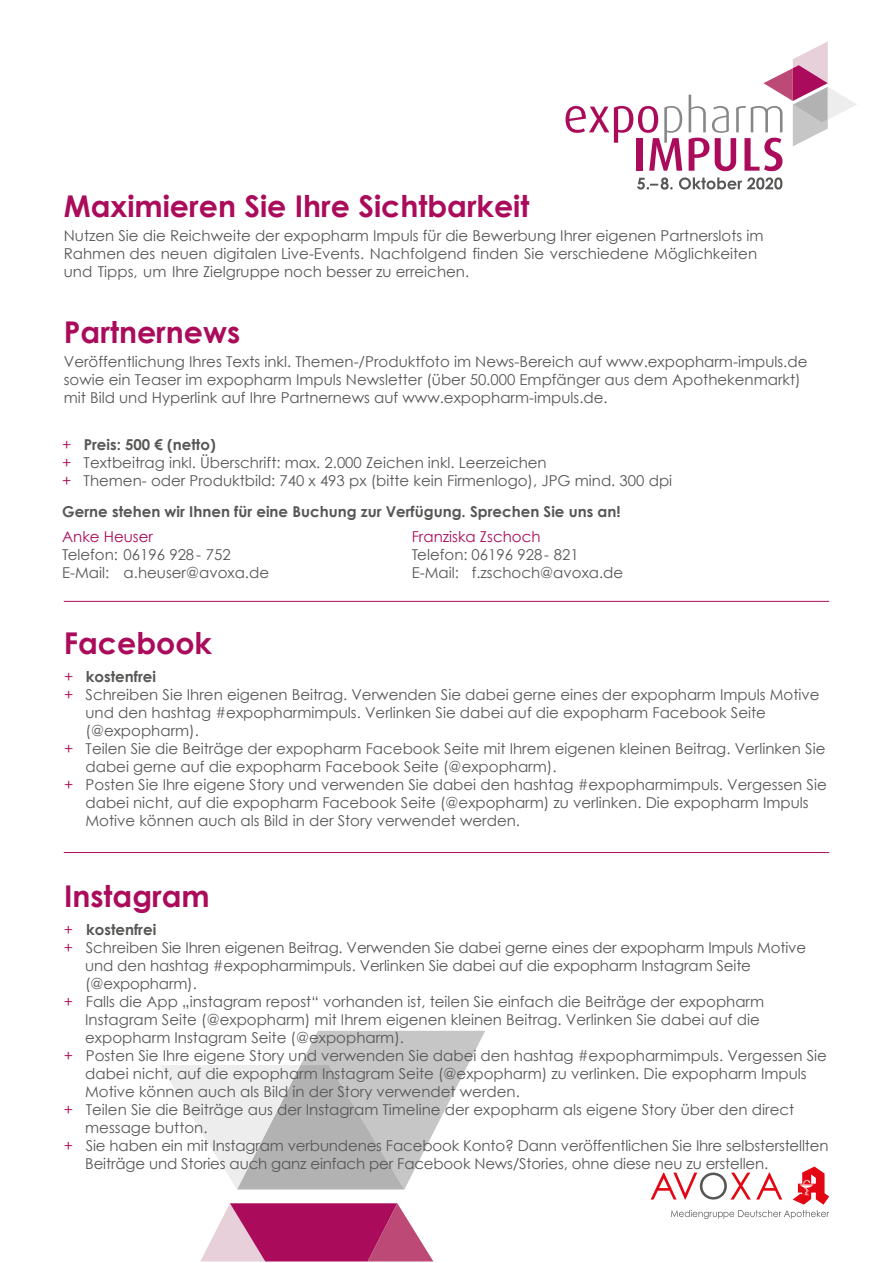
<style>
.page{position:relative;width:893px;height:1263px;background:#fff}
.page>*{position:absolute;margin:0;border:0;box-sizing:border-box;transform-origin:0 0}
.t1{font:700 30px "Century Gothic";color:#aa0c5b}
.t2{font:15px/18px "Century Gothic";color:#575756}
.t3{font:700 15px "Century Gothic";color:#575756}
.t4{font:15px "Century Gothic";color:#aa0c5b}
.t5{font:700 15px "Century Gothic";color:#575756}
.s1{color:#aa0c5b}
.s2{font-weight:700}
.s3{font-weight:400;color:#aa0c5b}
</style>
<div class="page">
<svg style="left:651px;top:1172px;width:131px;height:27px"></svg>
<svg style="left:671px;top:1210px;width:158px;height:9px"></svg>
<svg style="left:793px;top:1166px;width:36px;height:38px"></svg>
<hr style="left:64px;top:601px;width:765px;height:1px;background:#aa0c5b">
<hr style="left:64px;top:852px;width:765px;height:1px;background:#aa0c5b">
<svg style="left:160px;top:1031px;width:325px;height:158px"></svg>
<svg style="left:200px;top:1203px;width:233px;height:58px;background:#c15388"></svg>
<svg style="left:566px;top:106px;width:116px;height:65px"></svg>
<svg style="left:689px;top:41px;width:168px;height:130px"></svg>
<svg style="left:637px;top:177px;width:145px;height:13px"></svg>
<h1 class="t1" style="left:64px;top:183px;width:467px">Maximieren Sie Ihre Sichtbarkeit</h1>
<p class="t2" style="left:64px;top:227px;width:701px">Nutzen Sie die Reichweite der expopharm Impuls für die Bewerbung Ihrer eigenen Partnerslots im<br>Rahmen des neuen digitalen Live-Events. Nachfolgend finden Sie verschiedene Möglichkeiten und Tipps, um Ihre Zielgruppe noch besser zu erreichen.</p>
<h1 class="t1" style="left:64px;top:309px;width:178px">Partnernews</h1>
<p class="t2" style="left:64px;top:353px;width:745px">Veröffentlichung Ihres Texts inkl. Themen-/Produktfoto im News-Bereich auf www.expopharm-impuls.de sowie ein Teaser im expopharm Impuls Newsletter (über 50.000 Empfänger aus dem Apothekenmarkt) mit Bild und Hyperlink auf Ihre Partnernews auf www.expopharm-impuls.de.</p>
<p class="t2" style="left:62px;top:435px;width:611px"><span class="s1">+</span> <span class="s2">Preis: 500 € (netto)<br></span><span class="s1">+</span> Textbeitrag inkl. Überschrift: max. 2.000 Zeichen inkl. Leerzeichen<br><span class="s1">+</span> Themen- oder Produktbild: 740 x 493 px (bitte kein Firmenlogo), JPG mind. 300 dpi</p>
<p class="t3" style="left:62px;top:500px;width:560px">Gerne stehen wir Ihnen für eine Buchung zur Verfügung. Sprechen Sie uns an!</p>
<p class="t4" style="left:62px;top:526px;width:92px">Anke Heuser</p>
<p class="t2" style="left:62px;top:545px;width:209px">Telefon: 06196 928- 752<br>E-Mail: a.heuser@avoxa.de</p>
<h1 class="t1" style="left:64px;top:620px;width:150px">Facebook</h1>
<p class="t4" style="left:412px;top:526px;width:130px">Franziska Zschoch</p>
<p class="t2" style="left:412px;top:545px;width:213px">Telefon: 06196 928- 821<br>E-Mail: f.zschoch@avoxa.de</p>
<p class="t5" style="left:64px;top:665px;width:93px"><span class="s3">+</span> kostenfrei</p>
<p class="t2" style="left:64px;top:685px;width:757px"><span class="s1">+</span> Schreiben Sie Ihren eigenen Beitrag. Verwenden Sie dabei gerne eines der expopharm Impuls Motive</p>
<p class="t2" style="left:85px;top:703px;width:682px">und den hashtag #expopharmimpuls. Verlinken Sie dabei auf die expopharm Facebook Seite</p>
<p class="t2" style="left:85px;top:721px;width:115px">(@expopharm).</p>
<p class="t2" style="left:64px;top:739px;width:763px"><span class="s1">+</span> Teilen Sie die Beiträge der expopharm Facebook Seite mit Ihrem eigenen kleinen Beitrag. Verlinken Sie</p>
<p class="t2" style="left:85px;top:757px;width:473px">dabei gerne auf die expopharm Facebook Seite (@expopharm).</p>
<p class="t2" style="left:64px;top:775px;width:764px"><span class="s1">+</span> Posten Sie Ihre eigene Story und verwenden Sie dabei den hashtag #expopharmimpuls. Vergessen Sie</p>
<p class="t2" style="left:85px;top:793px;width:725px">dabei nicht, auf die expopharm Facebook Seite (@expopharm) zu verlinken. Die expopharm Impuls</p>
<p class="t2" style="left:85px;top:811px;width:436px">Motive können auch als Bild in der Story verwendet werden.</p>
<h1 class="t1" style="left:64px;top:873px;width:147px">Instagram</h1>
<p class="t5" style="left:64px;top:918px;width:94px"><span class="s3">+</span> kostenfrei</p>
<p class="t2" style="left:64px;top:938px;width:744px"><span class="s1">+</span> Schreiben Sie Ihren eigenen Beitrag. Verwenden Sie dabei gerne eines der expopharm Impuls Motive</p>
<p class="t2" style="left:85px;top:956px;width:667px">und den hashtag #expopharmimpuls. Verlinken Sie dabei auf die expopharm Instagram Seite</p>
<p class="t2" style="left:85px;top:974px;width:113px">(@expopharm).</p>
<p class="t2" style="left:64px;top:992px;width:702px"><span class="s1">+</span> Falls die App „instagram repost“ vorhanden ist, teilen Sie einfach die Beiträge der expopharm</p>
<p class="t2" style="left:85px;top:1010px;width:676px">Instagram Seite (@expopharm) mit Ihrem eigenen kleinen Beitrag. Verlinken Sie dabei auf die</p>
<p class="t2" style="left:85px;top:1028px;width:320px">expopharm Instagram Seite (@expopharm).</p>
<p class="t2" style="left:64px;top:1046px;width:764px"><span class="s1">+</span> Posten Sie Ihre eigene Story und verwenden Sie dabei den hashtag #expopharmimpuls. Vergessen Sie</p>
<p class="t2" style="left:85px;top:1064px;width:723px">dabei nicht, auf die expopharm Instagram Seite (@expopharm) zu verlinken. Die expopharm Impuls</p>
<p class="t2" style="left:85px;top:1082px;width:436px">Motive können auch als Bild in der Story verwendet werden.</p>
<p class="t2" style="left:64px;top:1100px;width:732px"><span class="s1">+</span> Teilen Sie die Beiträge aus der Instagram Timeline der expopharm als eigene Story über den direct</p>
<p class="t2" style="left:85px;top:1118px;width:124px">message button.</p>
<p class="t2" style="left:64px;top:1136px;width:766px"><span class="s1">+</span> Sie haben ein mit Instagram verbundenes Facebook Konto? Dann veröffentlichen Sie Ihre selbsterstellten</p>
<p class="t2" style="left:85px;top:1154px;width:685px">Beiträge und Stories auch ganz einfach per Facebook News/Stories, ohne diese neu zu erstellen.</p>
</div>
